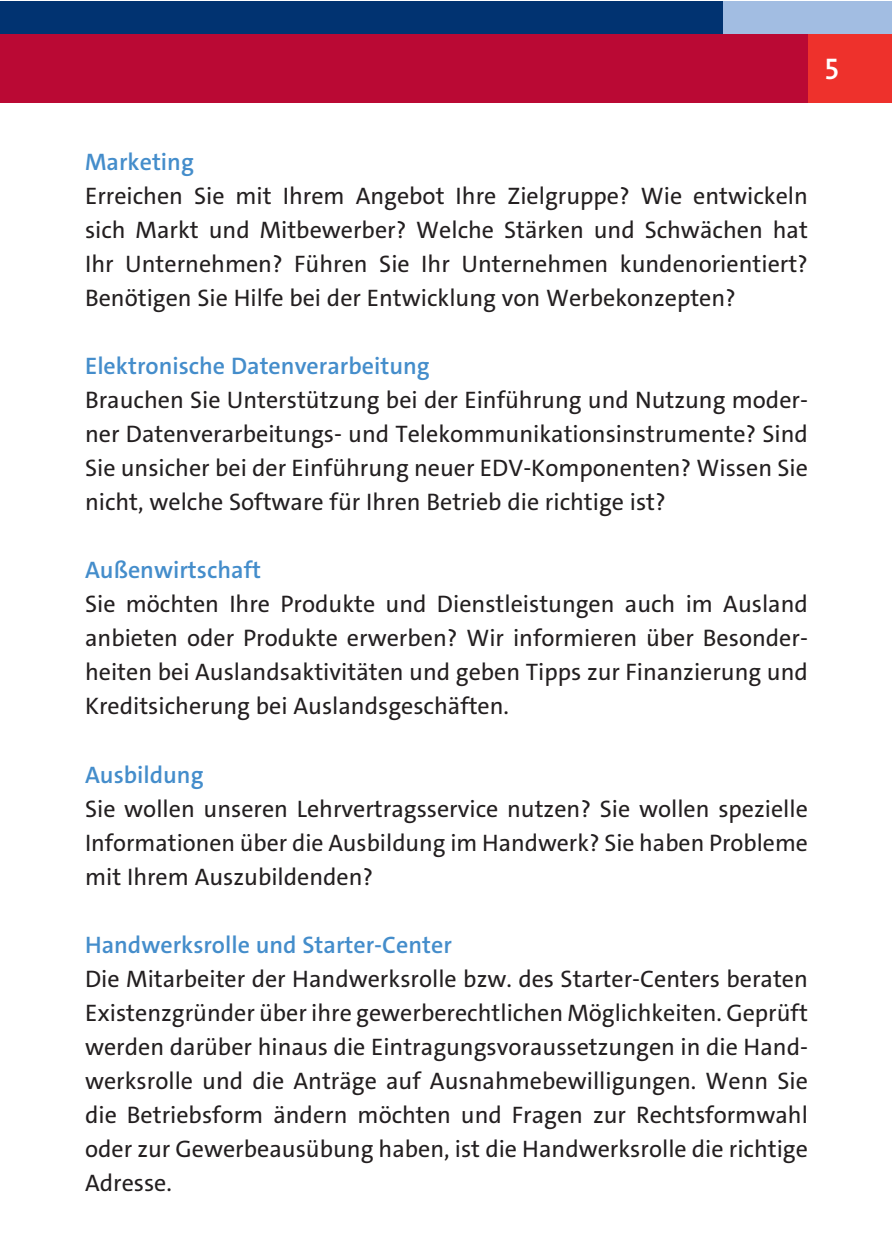
<style>
.page{position:relative;width:893px;height:1259px;background:#fff}
.page>*{position:absolute;margin:0;border:0;box-sizing:border-box;transform-origin:0 0}
.t1{font:600 30px "The Sans C4 s";color:#fff}
.t2{font:24px/33.9px "The Sans C4 s";color:#231f20;text-align:justify}
.t3{font:600 24px "The Sans C4 s";color:#448dcb}
</style>
<div class="page">
<div style="left:808px;top:34px;width:83px;height:68px;background:#ee312c"></div>
<div style="left:0;top:2px;width:723px;height:32px;background:#013371"></div>
<div style="left:723px;top:2px;width:168px;height:32px;background:#a2bde2"></div>
<div style="left:0;top:34px;width:808px;height:68px;background:#ba0934"></div>
<p class="t1" style="left:825px;top:50px;width:15px">5</p>
<p class="t3" style="left:85px;top:147px;width:110px">Marketing</p>
<p class="t2" style="left:85px;top:179px;width:724px">Erreichen Sie mit Ihrem Angebot Ihre Zielgruppe? Wie entwickeln sich Markt und Mitbewerber? Welche Stärken und Schwächen hat Ihr Unternehmen? Führen Sie Ihr Unternehmen kundenorientiert?<br>Benötigen Sie Hilfe bei der Entwicklung von Werbekonzepten?</p>
<p class="t3" style="left:85px;top:351px;width:346px">Elektronische Datenverarbeitung</p>
<p class="t2" style="left:85px;top:383px;width:724px">Brauchen Sie Unterstützung bei der Einführung und Nutzung moder&shy;ner Datenverarbeitungs- und Telekommunikationsinstrumente? Sind Sie unsicher bei der Einführung neuer EDV-Komponenten? Wissen Sie nicht, welche Software für Ihren Betrieb die richtige ist?</p>
<p class="t3" style="left:85px;top:555px;width:178px">Außenwirtschaft</p>
<p class="t2" style="left:85px;top:587px;width:724px">Sie möchten Ihre Produkte und Dienstleistungen auch im Ausland anbieten oder Produkte erwerben? Wir informieren über Besonder&shy;heiten bei Auslandsaktivitäten und geben Tipps zur Finanzierung und Kreditsicherung bei Auslandsgeschäften.</p>
<p class="t3" style="left:85px;top:759px;width:120px">Ausbildung</p>
<p class="t2" style="left:85px;top:791px;width:724px">Sie wollen unseren Lehrvertragsservice nutzen? Sie wollen spezielle Informationen über die Ausbildung im Handwerk? Sie haben Probleme mit Ihrem Auszubildenden?</p>
<p class="t3" style="left:85px;top:929px;width:368px">Handwerksrolle und Starter-Center</p>
<p class="t2" style="left:85px;top:962px;width:724px">Die Mitarbeiter der Handwerksrolle bzw. des Starter-Centers beraten Existenzgründer über ihre gewerberechtlichen Möglichkeiten. Geprüft werden darüber hinaus die Eintragungsvoraussetzungen in die Hand&shy;werksrolle und die Anträge auf Ausnahmebewilligungen. Wenn Sie die Betriebsform ändern möchten und Fragen zur Rechtsformwahl oder zur Gewerbeausübung haben, ist die Handwerksrolle die richtige Adresse.</p>
</div>
